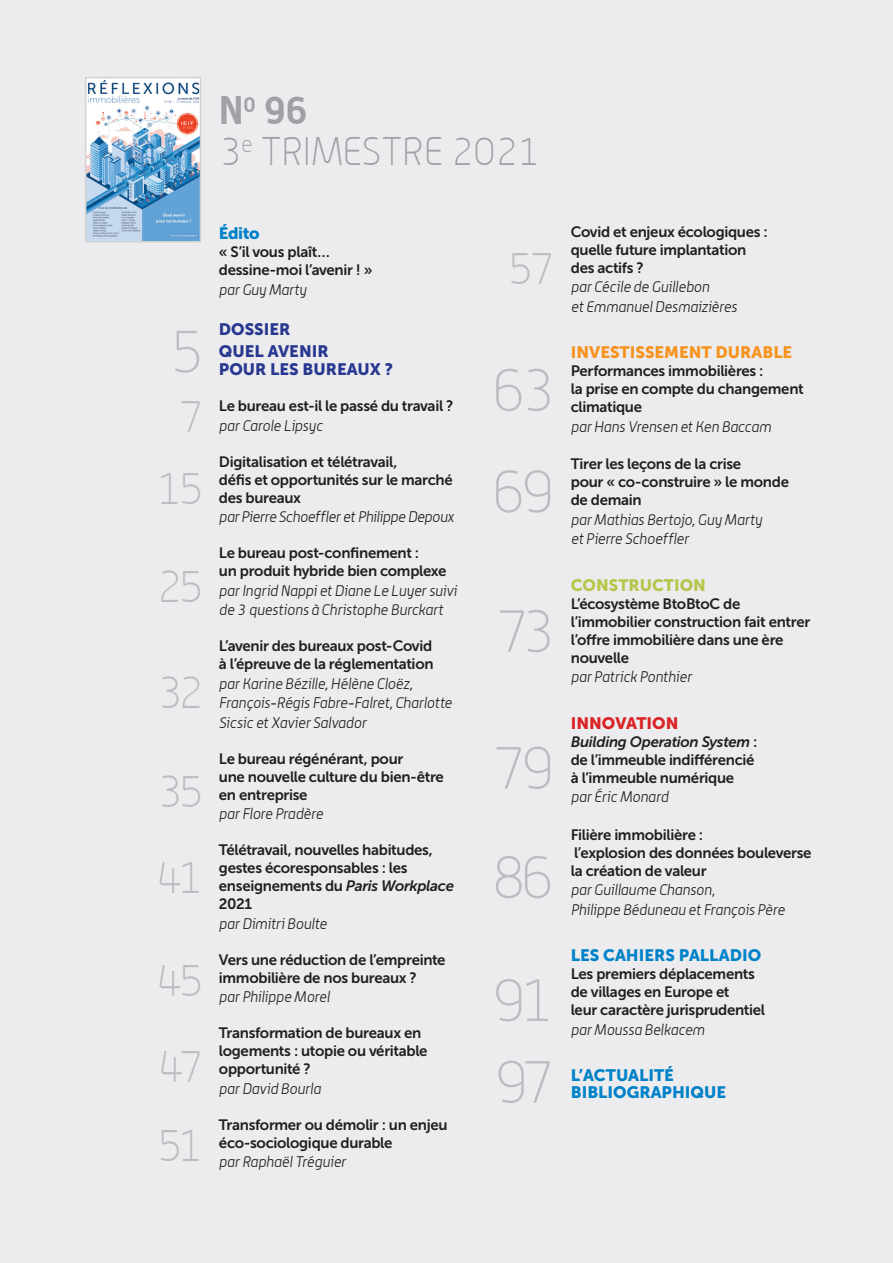
<style>
.page{position:relative;width:893px;height:1263px;background:#ececee}
.page>*{position:absolute;margin:0;border:0;box-sizing:border-box;transform-origin:0 0}
.t1{font:100 60px/109.2px "Alwyn";letter-spacing:-.1em;color:#bcbdc0}
.t2{font:100 45px/71.6px "Alwyn";letter-spacing:-.1em;color:#bcbdc0;text-align:center}
.t3{font:100 39px/40.5px "Alwyn";letter-spacing:-.01em;color:#a0a1a5}
.t4{font:16.5px/16.5px "Museo Sans 900";color:#0082c8}
.t5{font:16.5px/22.2px "Museo Sans 900";color:#283890}
.t6{font:16.5px "Museo Sans 900";color:#f7931d}
.t7{font:16.5px "Museo Sans 900";color:#b7c54b}
.t8{font:16.5px "Museo Sans 900";color:#da2326}
.t9{font:15px/18px "Museo Sans 700";letter-spacing:-.02em;color:#231f20}
.t10{font:italic 300 15px/19.5px "Alwyn";letter-spacing:-.015em;color:#231f20}
.s1{font-weight:700}
.s2{font-style:italic}
</style>
<div class="page">
<img style="left:88px;top:80px;width:110px;height:159px">
<div style="left:85px;top:77px;width:116px;height:165px;border:2px solid #d1d2d4"></div>
<h3 class="t3" style="left:219px;top:90px;width:323px"><span class="s1">N</span><sup>0</sup> <span class="s1">96<br></span>3<sup>e</sup> TRIMESTRE 2021</h3>
<h1 class="t1" style="left:169px;top:296px;width:36px">5</h1>
<h2 class="t2" style="left:156px;top:380px;width:49px">7<br>15</h2>
<h2 class="t2" style="left:156px;top:550px;width:49px">25</h2>
<h2 class="t2" style="left:156px;top:656px;width:49px">32</h2>
<h2 class="t2" style="left:156px;top:755px;width:49px">35</h2>
<h2 class="t2" style="left:156px;top:841px;width:49px">41</h2>
<h2 class="t2" style="left:156px;top:944px;width:49px">45</h2>
<h2 class="t2" style="left:158px;top:1030px;width:47px">47</h2>
<h2 class="t2" style="left:156px;top:1110px;width:49px">51</h2>
<p class="t4" style="left:219px;top:225px;width:42px">Édito</p>
<p class="t9" style="left:219px;top:243px;width:155px">« S’il vous plaît… dessine-moi l’avenir ! »</p>
<p class="t10" style="left:219px;top:280px;width:89px">par Guy Marty</p>
<p class="t5" style="left:219px;top:318px;width:111px">DOSSIER<br>QUEL AVENIR</p>
<p class="t5" style="left:219px;top:358px;width:176px">POUR LES BUREAUX ?</p>
<p class="t9" style="left:219px;top:397px;width:236px">Le bureau est-il le passé du travail ?</p>
<p class="t10" style="left:219px;top:416px;width:106px">par Carole Lipsyc</p>
<p class="t9" style="left:219px;top:453px;width:235px">Digitalisation et télétravail,<br>défis et opportunités sur le marché des bureaux</p>
<p class="t10" style="left:219px;top:507px;width:237px">par Pierre Schoeffler et Philippe Depoux</p>
<p class="t9" style="left:219px;top:544px;width:229px">Le bureau post-confinement :<br>un produit hybride bien complexe</p>
<p class="t10" style="left:219px;top:581px;width:240px">par Ingrid Nappi et Diane Le Luyer suivi de 3 questions à Christophe Burckart</p>
<p class="t9" style="left:219px;top:637px;width:216px">L’avenir des bureaux post-Covid à l’épreuve de la réglementation</p>
<p class="t10" style="left:219px;top:674px;width:235px">par Karine Bézille, Hélène Cloëz,<br>François-Régis Fabre-Falret, Charlotte<br>Sicsic et Xavier Salvador</p>
<p class="t9" style="left:219px;top:750px;width:226px">Le bureau régénérant, pour<br>une nouvelle culture du bien-être en entreprise</p>
<p class="t10" style="left:219px;top:804px;width:106px">par Flore Pradère</p>
<p class="t9" style="left:219px;top:841px;width:237px">Télétravail, nouvelles habitudes, gestes écoresponsables : les enseignements du <span class="s2">Paris Workplace<br></span>2021</p>
<p class="t10" style="left:219px;top:914px;width:110px">par Dimitri Boulte</p>
<p class="t9" style="left:219px;top:951px;width:228px">Vers une réduction de l’empreinte immobilière de nos bureaux ?</p>
<p class="t10" style="left:219px;top:987px;width:112px">par Philippe Morel</p>
<p class="t9" style="left:219px;top:1024px;width:210px">Transformation de bureaux en logements : utopie ou véritable opportunité ?</p>
<p class="t10" style="left:219px;top:1079px;width:103px">par David Bourla</p>
<p class="t9" style="left:219px;top:1116px;width:230px">Transformer ou démolir : un enjeu éco-sociologique durable</p>
<p class="t10" style="left:219px;top:1152px;width:129px">par Raphaël Tréguier</p>
<h2 class="t2" style="left:507px;top:233px;width:49px">57</h2>
<h1 class="t1" style="left:491px;top:335px;width:65px">63</h1>
<h1 class="t1" style="left:491px;top:436px;width:65px">69</h1>
<h1 class="t1" style="left:494px;top:576px;width:62px">73</h1>
<h1 class="t1" style="left:491px;top:713px;width:65px">79<br>86</h1>
<h1 class="t1" style="left:491px;top:959px;width:65px;line-height:81.6px">91<br>97</h1>
<p class="t9" style="left:571px;top:222px;width:199px">Covid et enjeux écologiques : quelle future implantation des actifs ?</p>
<p class="t10" style="left:571px;top:277px;width:168px">par Cécile de Guillebon<br>et Emmanuel Desmaizières</p>
<p class="t6" style="left:571px;top:343px;width:223px">INVESTISSEMENT DURABLE</p>
<p class="t9" style="left:571px;top:362px;width:234px">Performances immobilières :<br>la prise en compte du changement climatique</p>
<p class="t10" style="left:571px;top:416px;width:202px">par Hans Vrensen et Ken Baccam</p>
<p class="t9" style="left:571px;top:455px;width:220px">Tirer les leçons de la crise<br>pour « co-construire » le monde de demain</p>
<p class="t10" style="left:571px;top:509px;width:193px">par Mathias Bertojo, Guy Marty et Pierre Schoeffler</p>
<p class="t7" style="left:571px;top:575px;width:137px">CONSTRUCTION</p>
<p class="t9" style="left:571px;top:594px;width:241px">L’écosystème BtoBtoC de l’immobilier construction fait entrer l’offre immobilière dans une ère nouvelle</p>
<p class="t10" style="left:571px;top:667px;width:122px">par Patrick Ponthier</p>
<p class="t8" style="left:571px;top:713px;width:109px">INNOVATION</p>
<p class="t9" style="left:571px;top:732px;width:188px"><span class="s2">Building Operation System</span> : de l’immeuble indifférencié à l’immeuble numérique</p>
<p class="t10" style="left:571px;top:787px;width:99px">par Éric Monard</p>
<p class="t9" style="left:571px;top:825px;width:242px">Filière immobilière :<br>l’explosion des données bouleverse la création de valeur</p>
<p class="t10" style="left:571px;top:880px;width:216px">par Guillaume Chanson,<br>Philippe Béduneau et François Père</p>
<p class="t4" style="left:571px;top:947px;width:192px">LES CAHIERS PALLADIO</p>
<p class="t9" style="left:571px;top:965px;width:196px">Les premiers déplacements de villages en Europe et<br>leur caractère jurisprudentiel</p>
<p class="t10" style="left:571px;top:1019px;width:136px">par Moussa Belkacem</p>
<p class="t4" style="left:571px;top:1067px;width:157px">L’ACTUALITÉ<br>BIBLIOGRAPHIQUE</p>
</div>
